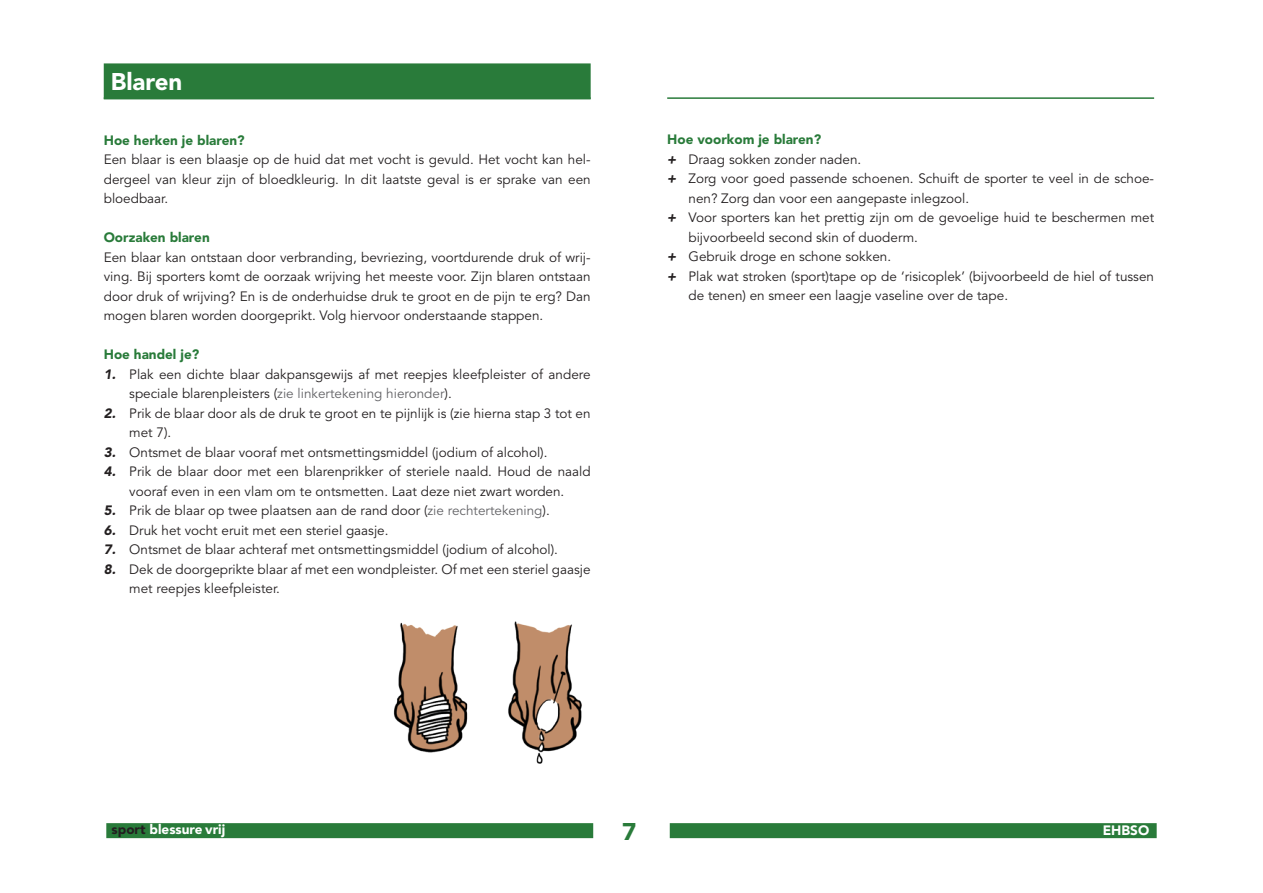
<style>
.page{position:relative;width:1263px;height:893px;background:#fff}
.page>*{position:absolute;margin:0;border:0;box-sizing:border-box;transform-origin:0 0}
.t1{font:900 24px "Avenir LT Std";color:#fff}
.t2{font:900 24px "Avenir LT Std";color:#297b3a}
.t3{font:13.5px/19.5px "Avenir LT Std";color:#231f20}
.t4{font:900 13.5px "Avenir LT Std";color:#297b3a}
.t5{font:900 13.5px "Avenir LT Std";color:#fff}
.s1{font-weight:900;font-style:italic}
.s2{color:#636366}
.s3{color:#231f20}
</style>
<div class="page">
<div style="left:670px;top:823px;width:487px;height:15px;background:#297b3a"></div>
<div style="left:106px;top:823px;width:487px;height:15px;background:#297b3a"></div>
<hr style="left:667px;top:97px;width:487px;height:2px;background:#297b3a">
<div style="left:104px;top:63px;width:487px;height:36px;background:#297b3a"></div>
<img style="left:393px;top:621px;width:189px;height:143px">
<h1 class="t1" style="left:111px;top:68px;width:73px">Blaren</h1>
<p class="t4" style="left:104px;top:132px;width:142px">Hoe herken je blaren?</p>
<p class="t3" style="left:104px;top:150px;width:488px;text-align:justify">Een blaar is een blaasje op de huid dat met vocht is gevuld. Het vocht kan hel&shy;dergeel van kleur zijn of bloedkleurig. In dit laatste geval is er sprake van een bloedbaar.</p>
<p class="t4" style="left:104px;top:229px;width:107px">Oorzaken blaren</p>
<p class="t3" style="left:104px;top:248px;width:488px;text-align:justify">Een blaar kan ontstaan door verbranding, bevriezing, voortdurende druk of wrij&shy;ving. Bij sporters komt de oorzaak wrijving het meeste voor. Zijn blaren ontstaan door druk of wrijving? En is de onderhuidse druk te groot en de pijn te erg? Dan mogen blaren worden doorgeprikt. Volg hiervoor onderstaande stappen.</p>
<p class="t4" style="left:104px;top:346px;width:97px">Hoe handel je?</p>
<p class="t3" style="left:129px;top:365px;width:463px;text-indent:-26px"><span class="s1">1.</span> Plak een dichte blaar dakpansgewijs af met reepjes kleefpleister of andere speciale blarenpleisters (<span class="s2">zie linkertekening hieronder</span>).</p>
<p class="t3" style="left:129px;top:403px;width:463px;text-indent:-26px"><span class="s1">2.</span> Prik de blaar door als de druk te groot en te pijnlijk is (zie hierna stap 3 tot en met 7).</p>
<p class="t3" style="left:104px;top:442px;width:445px"><span class="s1">3.</span> Ontsmet de blaar vooraf met ontsmettingsmiddel (jodium of alcohol).</p>
<p class="t3" style="left:104px;top:462px;width:488px;text-align:center"><span class="s1">4.</span> Prik de blaar door met een blarenprikker of steriele naald. Houd de naald vooraf even in een vlam om te ontsmetten. Laat deze niet zwart worden.</p>
<p class="t3" style="left:104px;top:501px;width:448px"><span class="s1">5.</span> Prik de blaar op twee plaatsen aan de rand door (<span class="s2">zie rechtertekening</span>).</p>
<p class="t3" style="left:104px;top:520px;width:286px"><span class="s1">6.</span> Druk het vocht eruit met een steriel gaasje.</p>
<p class="t3" style="left:104px;top:540px;width:456px"><span class="s1">7.</span> Ontsmet de blaar achteraf met ontsmettingsmiddel (jodium of alcohol).</p>
<p class="t3" style="left:129px;top:559px;width:463px;text-indent:-26px"><span class="s1">8.</span> Dek de doorgeprikte blaar af met een wondpleister. Of met een steriel gaasje met reepjes kleefpleister.</p>
<p class="t4" style="left:667px;top:132px;width:155px">Hoe voorkom je blaren?</p>
<p class="t3" style="left:667px;top:150px;width:196px"><span class="s1">+</span> Draag sokken zonder naden.</p>
<p class="t3" style="left:667px;top:169px;width:488px"><span class="s1">+</span> Zorg voor goed passende schoenen. Schuift de sporter te veel in de schoe-</p>
<p class="t3" style="left:688px;top:189px;width:282px">nen? Zorg dan voor een aangepaste inlegzool.</p>
<p class="t3" style="left:667px;top:208px;width:488px"><span class="s1">+</span> Voor sporters kan het prettig zijn om de gevoelige huid te beschermen met</p>
<p class="t3" style="left:688px;top:228px;width:231px">bijvoorbeeld second skin of duoderm.</p>
<p class="t3" style="left:667px;top:247px;width:225px"><span class="s1">+</span> Gebruik droge en schone sokken.</p>
<p class="t3" style="left:667px;top:267px;width:488px"><span class="s1">+</span> Plak wat stroken (sport)tape op de ‘risicoplek’ (bijvoorbeeld de hiel of tussen</p>
<p class="t3" style="left:688px;top:286px;width:321px">de tenen) en smeer een laagje vaseline over de tape.</p>
<p class="t5" style="left:112px;top:821px;width:115px"><span class="s3">sport</span> blessure vrij</p>
<h1 class="t2" style="left:622px;top:817px;width:16px">7</h1>
<p class="t5" style="left:1103px;top:822px;width:48px">EHBSO</p>
</div>
